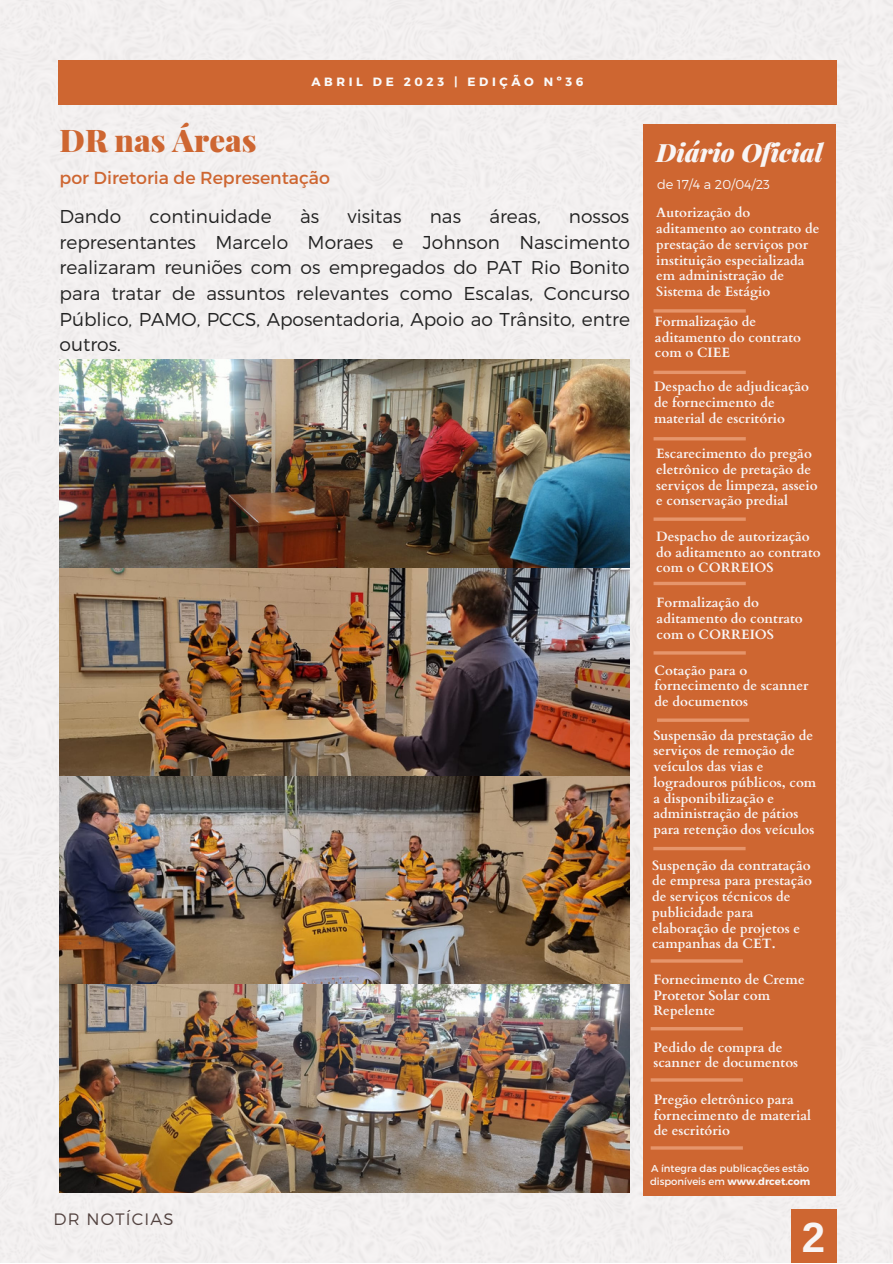
<style>
.page{position:relative;width:893px;height:1264px;background:#fff}
.page>*{position:absolute;margin:0;border:0;box-sizing:border-box;transform-origin:0 0}
.t1{font:700 42px "Arimo";color:#f8f5f5}
.t2{font:900 31.35px "Playfair Display";color:#ce6631}
.t3{font:italic 900 25.2px "Playfair Display";color:#f8f5f5}
.t4{font:300 18.6px/25.7px "Montserrat";color:#222;text-align:justify}
.t5{font:17.4px "Montserrat";color:#ce6631}
.t6{font:300 16.5px "Montserrat";letter-spacing:.07em;color:#544441}
.t7{font:700 13.5px/15.8px "Cardo";color:#f8f5f5}
.t8{font:300 12.9px "Montserrat";color:#f8f5f5}
.t9{font:700 12px "Montserrat";letter-spacing:.3em;color:#fafafa}
.t10{font:10.05px/13.4px "Montserrat";color:#f8f5f5}
.s1{font-weight:700}
</style>
<div class="page">
<div style="left:0;top:0;width:892px;height:1262px;background:#f2efef"></div>
<div style="left:58px;top:60px;width:778px;height:45px;background:#ce6631"></div>
<div style="left:791px;top:1208px;width:45px;height:54px;background:#ce6631"></div>
<div style="left:643px;top:124px;width:192px;height:1070px;background:#ce6631"></div>
<hr style="left:653px;top:437px;width:92px;height:3px;background:#e6956b">
<svg style="left:653px;top:370px;width:92px;height:4px"></svg>
<hr style="left:653px;top:309px;width:92px;height:3px;background:#e6956b">
<svg style="left:653px;top:517px;width:92px;height:4px"></svg>
<svg style="left:653px;top:581px;width:92px;height:4px"></svg>
<hr style="left:653px;top:651px;width:92px;height:3px;background:#e6956b">
<hr style="left:650px;top:959px;width:92px;height:3px;background:#e6956b">
<svg style="left:653px;top:847px;width:92px;height:3px"></svg>
<hr style="left:650px;top:1027px;width:92px;height:3px;background:#e6956b">
<hr style="left:650px;top:1078px;width:92px;height:3px;background:#e6956b">
<hr style="left:650px;top:1146px;width:92px;height:3px;background:#e6956b">
<svg style="left:657px;top:718px;width:92px;height:4px"></svg>
<img style="left:60px;top:360px;width:569px;height:832px">
<p class="t9" style="left:311px;top:74px;width:273px">ABRIL DE 2023 | EDIÇÃO Nº36</p>
<h2 class="t2" style="left:60px;top:118px;width:198px">DR nas Áreas</h2>
<p class="t5" style="left:60px;top:166px;width:272px">por Diretoria de Representação</p>
<h3 class="t4" style="left:60px;top:203px;width:63px">Dando</h3>
<h3 class="t4" style="left:149px;top:203px;width:124px">continuidade</h3>
<h3 class="t4" style="left:300px;top:203px;width:21px">às</h3>
<h3 class="t4" style="left:347px;top:203px;width:55px">visitas</h3>
<h3 class="t4" style="left:429px;top:203px;width:33px">nas</h3>
<h3 class="t4" style="left:489px;top:203px;width:53px">áreas,</h3>
<p class="t4" style="left:60px;top:203px;width:572px;text-indent:509px">nossos representantes Marcelo Moraes e Johnson Nascimento realizaram reuniões com os empregados do PAT Rio Bonito para tratar de assuntos relevantes como Escalas, Concurso Público, PAMO, PCCS, Aposentadoria, Apoio ao Trânsito, entre outros.</p>
<p class="t6" style="left:54px;top:1208px;width:121px">DR NOTÍCIAS</p>
<h3 class="t3" style="left:656px;top:134px;width:168px">Diário Oficial</h3>
<p class="t8" style="left:657px;top:176px;width:114px">de 17/4 a 20/04/23</p>
<p class="t7" style="left:656px;top:205px;width:165px">Autorização do aditamento ao contrato de prestação de serviços por instituição especializada em administração de<br>Sistema de Estágio</p>
<p class="t7" style="left:655px;top:314px;width:148px">Formalização de aditamento do contrato com o CIEE</p>
<p class="t7" style="left:654px;top:379px;width:157px">Despacho de adjudicação de fornecimento de material de escritório</p>
<p class="t7" style="left:656px;top:446px;width:163px">Escarecimento do pregão eletrônico de pretação de serviços de limpeza, asseio e conservação predial</p>
<p class="t7" style="left:656px;top:528px;width:166px">Despacho de autorização do aditamento ao contrato com o CORREIOS</p>
<p class="t7" style="left:656px;top:595px;width:148px">Formalização do aditamento do contrato com o CORREIOS</p>
<p class="t7" style="left:654px;top:662px;width:155px">Cotação para o fornecimento de scanner de documentos</p>
<p class="t7" style="left:653px;top:727px;width:164px">Suspensão da prestação de serviços de remoção de veículos das vias e logradouros públicos, com a disponibilização e administração de pátios para retenção dos veículos</p>
<p class="t7" style="left:652px;top:857px;width:161px">Suspenção da contratação de empresa para prestação de serviços técnicos de publicidade para elaboração de projetos e campanhas da CET.</p>
<p class="t7" style="left:653px;top:971px;width:153px">Fornecimento de Creme<br>Protetor Solar com<br>Repelente</p>
<p class="t7" style="left:653px;top:1039px;width:146px">Pedido de compra de scanner de documentos</p>
<p class="t7" style="left:653px;top:1091px;width:159px">Pregão eletrônico para fornecimento de material de escritório</p>
<p class="t10" style="left:650px;top:1160px;width:162px">A íntegra das publicações estão disponíveis em <span class="s1">www.drcet.com</span></p>
<h1 class="t1" style="left:801px;top:1213px;width:25px">2</h1>
</div>
